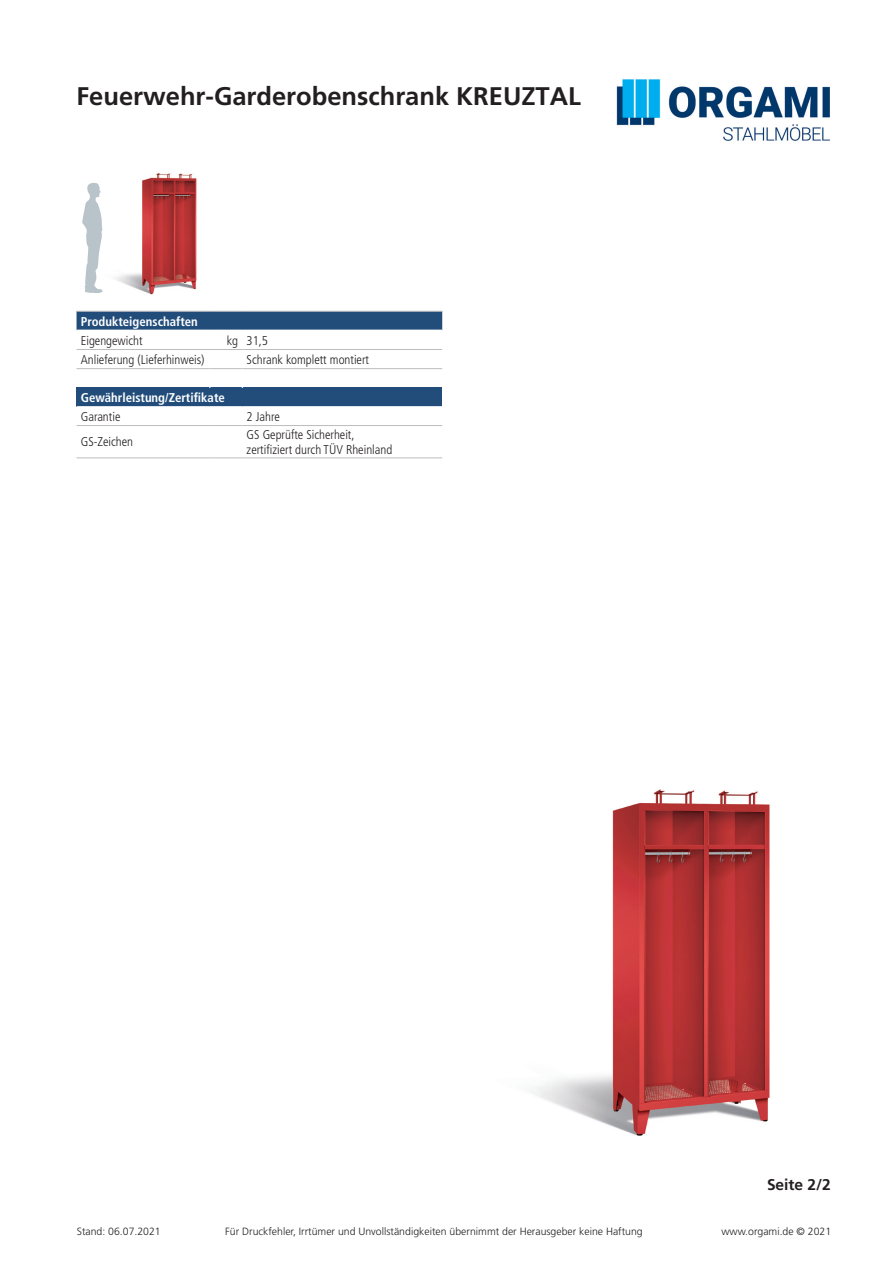
<style>
.page{position:relative;width:893px;height:1263px;background:#fff}
.page>*{position:absolute;margin:0;border:0;box-sizing:border-box;transform-origin:0 0}
.t1{font:700 25.5px "Frutiger LT Std";color:#231f20}
.t2{font:700 15.6px "Frutiger LT Std";color:#231f20}
.t3{font:300 condensed 12.75px/14.2px "Frutiger LT Std";color:#231f20}
.t4{font:700 condensed 12.75px "Frutiger LT Std";color:#fff}
.t5{font:300 10.5px "Frutiger LT Std";color:#231f20}
</style>
<div class="page">
<img style="left:617px;top:79px;width:213px;height:62px">
<img style="left:533px;top:789px;width:237px;height:347px">
<img style="left:115px;top:173px;width:82px;height:122px">
<div style="left:77px;top:388px;width:365px;height:19px;background:#224d7b"></div>
<svg style="left:77px;top:311px;width:365px;height:77px"></svg>
<hr style="left:77px;top:330px;width:133px;height:1px;background:#fff">
<hr style="left:210px;top:330px;width:32px;height:1px;background:#fff">
<hr style="left:242px;top:330px;width:200px;height:1px;background:#fff">
<hr style="left:77px;top:406px;width:133px;height:2px;background:#fff">
<hr style="left:210px;top:406px;width:32px;height:2px;background:#fff">
<hr style="left:242px;top:406px;width:200px;height:2px;background:#fff">
<hr style="left:77px;top:425px;width:133px;height:1px;background:#bcbdc0">
<hr style="left:210px;top:425px;width:32px;height:1px;background:#bcbdc0">
<hr style="left:242px;top:425px;width:200px;height:1px;background:#bcbdc0">
<hr style="left:77px;top:457px;width:133px;height:1px;background:#bcbdc0">
<hr style="left:210px;top:457px;width:32px;height:1px;background:#bcbdc0">
<hr style="left:242px;top:457px;width:200px;height:1px;background:#bcbdc0">
<hr style="left:77px;top:349px;width:133px;height:1px;background:#bcbdc0">
<hr style="left:210px;top:349px;width:32px;height:1px;background:#bcbdc0">
<hr style="left:242px;top:349px;width:200px;height:1px;background:#bcbdc0">
<svg style="left:82px;top:183px;width:21px;height:110px"></svg>
<h1 class="t1" style="left:77px;top:81px;width:506px">Feuerwehr-Garderobenschrank KREUZTAL</h1>
<p class="t4" style="left:81px;top:314px;width:119px">Produkteigenschaften</p>
<p class="t3" style="left:81px;top:333px;width:63px">Eigengewicht</p>
<p class="t3" style="left:227px;top:333px;width:13px">kg</p>
<p class="t3" style="left:247px;top:333px;width:23px">31,5</p>
<p class="t3" style="left:81px;top:352px;width:125px">Anlieferung (Lieferhinweis)</p>
<p class="t3" style="left:247px;top:352px;width:124px">Schrank komplett montiert</p>
<p class="t4" style="left:81px;top:390px;width:146px">Gewährleistung/Zertifikate</p>
<p class="t3" style="left:81px;top:410px;width:41px">Garantie</p>
<p class="t3" style="left:247px;top:410px;width:35px">2 Jahre</p>
<p class="t3" style="left:81px;top:435px;width:54px">GS-Zeichen</p>
<p class="t3" style="left:247px;top:428px;width:147px">GS Geprüfte Sicherheit, zertifiziert durch TÜV Rheinland</p>
<p class="t2" style="left:767px;top:1175px;width:65px">Seite 2/2</p>
<p class="t5" style="left:77px;top:1225px;width:86px">Stand: 06.07.2021</p>
<p class="t5" style="left:225px;top:1225px;width:419px">Für Druckfehler, Irrtümer und Unvollständigkeiten übernimmt der Herausgeber keine Haftung</p>
<p class="t5" style="left:721px;top:1225px;width:111px">www.orgami.de © 2021</p>
</div>
